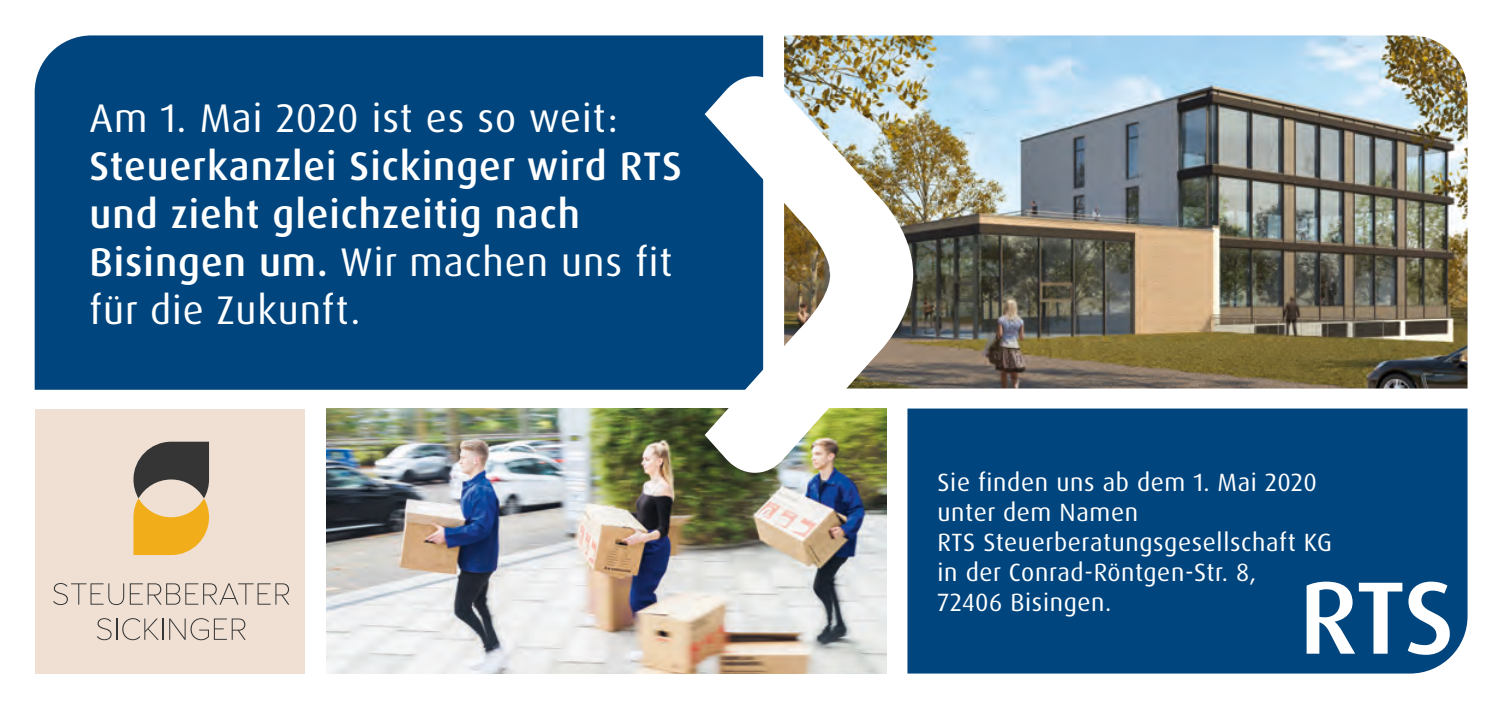
<style>
.page{position:relative;width:1503px;height:709px;background:#fff}
.page>*{position:absolute;margin:0;border:0;box-sizing:border-box;transform-origin:0 0}
.t1{font:500 40px/48px "Dax OT";letter-spacing:.025em;color:#fff}
.t2{font:40px "Dax OT";letter-spacing:.025em;color:#fff}
.t3{font:25px/30px "Dax OT";letter-spacing:.025em;color:#fff}
.s1{font-weight:400}
</style>
<div class="page">
<img style="left:326px;top:408px;width:560px;height:265px">
<img style="left:784px;top:35px;width:683px;height:353px">
<div style="left:35px;top:35px;width:728px;height:355px;background:#00457d"></div>
<img style="left:704px;top:71px;width:209px;height:407px">
<div style="left:907px;top:408px;width:560px;height:265px;background:#00457d"></div>
<div style="left:35px;top:408px;width:270px;height:265px;background:#efe0d3"></div>
<svg style="left:133px;top:441px;width:76px;height:114px"></svg>
<svg style="left:53px;top:583px;width:71px;height:22px"></svg>
<svg style="left:130px;top:583px;width:159px;height:21px"></svg>
<svg style="left:97px;top:618px;width:149px;height:22px"></svg>
<svg style="left:1306px;top:581px;width:143px;height:74px"></svg>
<h1 class="t2" style="left:90px;top:93px;width:530px">Am 1. Mai 2020 ist es so weit:</h1>
<h1 class="t1" style="left:90px;top:143px;width:593px">Steuerkanzlei Sickinger wird RTS und zieht gleichzeitig nach<br>Bisingen um. <span class="s1">Wir machen uns fit für die Zukunft.</span></h1>
<p class="t3" style="left:937px;top:468px;width:396px">Sie finden uns ab dem 1. Mai 2020 unter dem Namen<br>RTS Steuerberatungsgesellschaft KG in der Conrad-Röntgen-Str. 8,<br>72406 Bisingen.</p>
</div>
